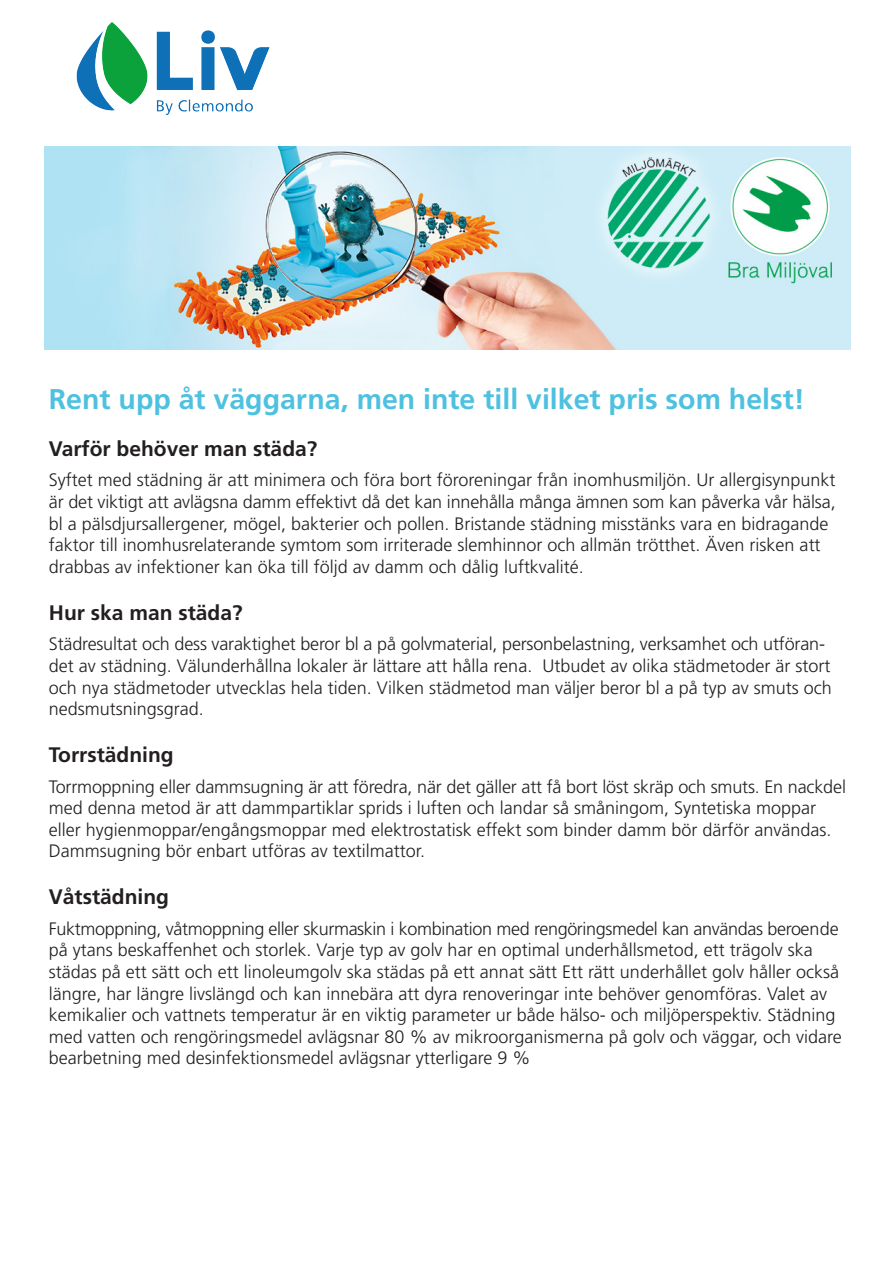
<style>
.page{position:relative;width:893px;height:1263px;background:#fff}
.page>*{position:absolute;margin:0;border:0;box-sizing:border-box;transform-origin:0 0}
.t1{font:700 28.5px "Frutiger";color:#4fc1e0}
.t2{font:700 21px "Frutiger";color:#231f20}
.t3{font:300 18px/21.6px "Frutiger";color:#231f20}
</style>
<div class="page">
<img style="left:76px;top:22px;width:194px;height:93px">
<img style="left:45px;top:146px;width:805px;height:204px">
<p class="t1" style="left:49px;top:382px;width:757px">Rent upp åt väggarna, men inte till vilket pris som helst!</p>
<p class="t2" style="left:49px;top:436px;width:270px">Varför behöver man städa?</p>
<p class="t3" style="left:49px;top:470px;width:788px">Syftet med städning är att minimera och föra bort föroreningar från inomhusmiljön. Ur allergisynpunkt är det viktigt att avlägsna damm effektivt då det kan innehålla många ämnen som kan påverka vår hälsa, bl a pälsdjursallergener, mögel, bakterier och pollen. Bristande städning misstänks vara en bidragande faktor till inomhusrelaterande symtom som irriterade slemhinnor och allmän trötthet. Även risken att drabbas av infektioner kan öka till följd av damm och dålig luftkvalité.</p>
<p class="t2" style="left:49px;top:600px;width:195px">Hur ska man städa?</p>
<p class="t3" style="left:49px;top:633px;width:784px">Städresultat och dess varaktighet beror bl a på golvmaterial, personbelastning, verksamhet och utföran&shy;det av städning. Välunderhållna lokaler är lättare att hålla rena. Utbudet av olika städmetoder är stort och nya städmetoder utvecklas hela tiden. Vilken städmetod man väljer beror bl a på typ av smuts och nedsmutsningsgrad.</p>
<p class="t2" style="left:49px;top:742px;width:126px">Torrstädning</p>
<p class="t3" style="left:49px;top:776px;width:799px">Torrmoppning eller dammsugning är att föredra, när det gäller att få bort löst skräp och smuts. En nackdel med denna metod är att dammpartiklar sprids i luften och landar så småningom, Syntetiska moppar eller hygienmoppar/engångsmoppar med elektrostatisk effekt som binder damm bör därför användas.<br>Dammsugning bör enbart utföras av textilmattor.</p>
<p class="t2" style="left:49px;top:884px;width:122px">Våtstädning</p>
<p class="t3" style="left:49px;top:918px;width:794px">Fuktmoppning, våtmoppning eller skurmaskin i kombination med rengöringsmedel kan användas beroende på ytans beskaffenhet och storlek. Varje typ av golv har en optimal underhållsmetod, ett trägolv ska städas på ett sätt och ett linoleumgolv ska städas på ett annat sätt Ett rätt underhållet golv håller också längre, har längre livslängd och kan innebära att dyra renoveringar inte behöver genomföras. Valet av kemikalier och vattnets temperatur är en viktig parameter ur både hälso- och miljöperspektiv. Städning med vatten och rengöringsmedel avlägsnar 80 % av mikroorganismerna på golv och väggar, och vidare bearbetning med desinfektionsmedel avlägsnar ytterligare 9 %</p>
</div>
